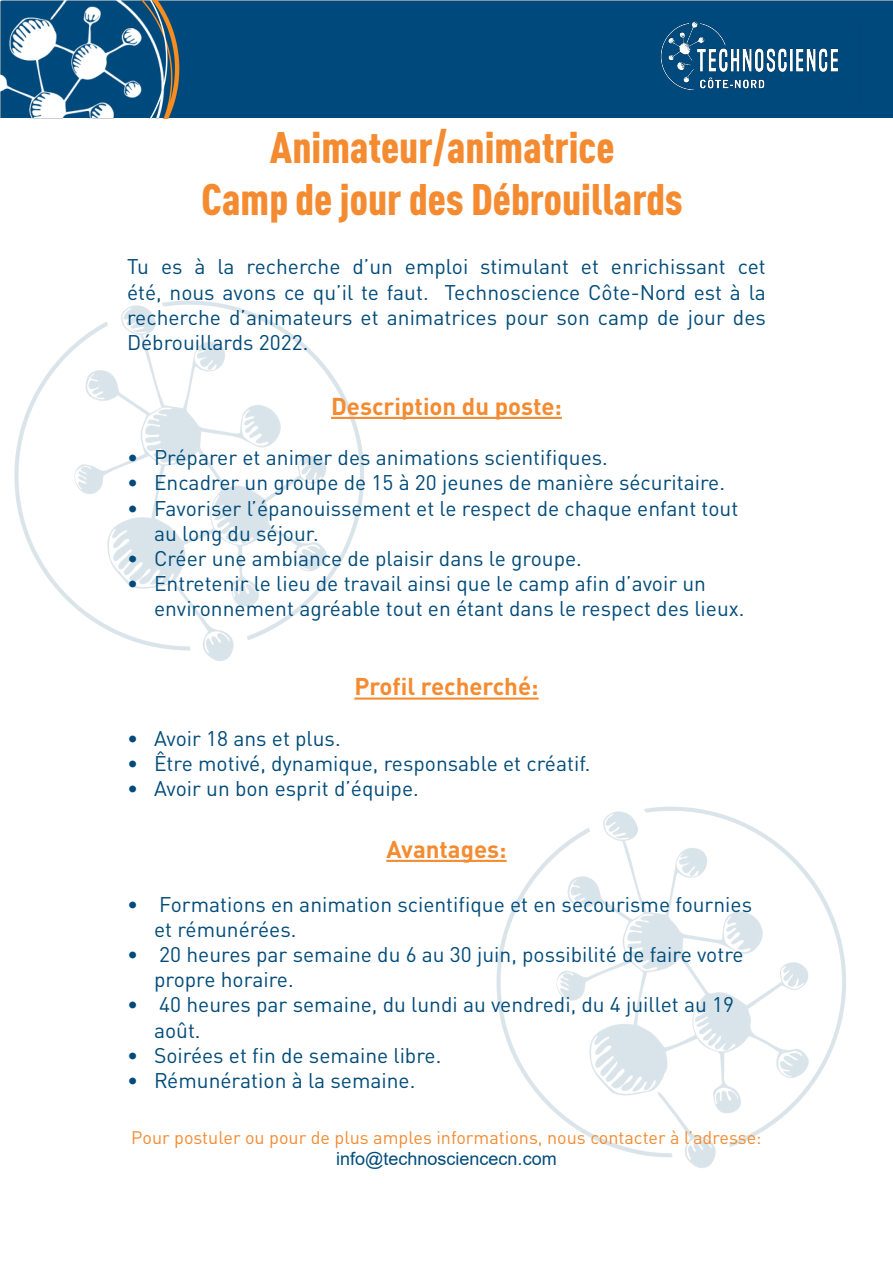
<style>
.page{position:relative;width:893px;height:1263px;background:#fff}
.page>*{position:absolute;margin:0;border:0;box-sizing:border-box;transform-origin:0 0}
.t1{font:900 condensed 43.5px "DIN Pro";color:#f48b31}
.t2{font:700 24px "DIN Pro";color:#f48b31}
.t3{font:21px/25.2px "DIN Pro";color:#004b7a}
.t4{font:18px/21.6px "DIN Pro";color:#f48b31;text-align:center}
.s1{font-family:"Arial";color:#004b7a}
</style>
<div class="page">
<img style="left:0;top:0;width:893px;height:119px">
<img style="left:404px;top:807px;width:442px;height:361px">
<img style="left:14px;top:300px;width:367px;height:361px">
<hr style="left:331px;top:417px;width:231px;height:2px;background:#f48b31">
<hr style="left:354px;top:697px;width:185px;height:3px;background:#f48b31">
<hr style="left:386px;top:860px;width:121px;height:2px;background:#f48b31">
<img style="left:637px;top:21px;width:223px;height:80px">
<p class="t1" style="left:270px;top:113px;width:346px">Animateur/animatrice</p>
<p class="t1" style="left:202px;top:166px;width:483px">Camp de jour des Débrouillards</p>
<p class="t3" style="left:127px;top:252px;width:640px;text-align:justify">Tu es à la recherche d’un emploi stimulant et enrichissant cet été, nous avons ce qu’il te faut. Technoscience Côte-Nord est à la recherche d’animateurs et animatrices pour son camp de jour des Débrouillards 2022.</p>
<p class="t2" style="left:331px;top:386px;width:232px">Description du poste:</p>
<p class="t3" style="left:127px;top:443px;width:482px">• Préparer et animer des animations scientifiques.</p>
<p class="t3" style="left:127px;top:468px;width:599px">• Encadrer un groupe de 15 à 20 jeunes de manière sécuritaire.</p>
<p class="t3" style="left:154px;top:493px;width:586px;text-indent:-27px">• Favoriser l’épanouissement et le respect de chaque enfant tout au long du séjour.</p>
<p class="t3" style="left:127px;top:544px;width:456px">• Créer une ambiance de plaisir dans le groupe.</p>
<p class="t3" style="left:154px;top:569px;width:592px;text-indent:-27px">• Entretenir le lieu de travail ainsi que le camp afin d’avoir un environnement agréable tout en étant dans le respect des lieux.</p>
<p class="t2" style="left:354px;top:667px;width:186px">Profil recherché:</p>
<p class="t3" style="left:127px;top:723px;width:215px">• Avoir 18 ans et plus.</p>
<p class="t3" style="left:127px;top:749px;width:465px">• Être motivé, dynamique, responsable et créatif.</p>
<p class="t3" style="left:127px;top:774px;width:293px">• Avoir un bon esprit d’équipe.</p>
<p class="t2" style="left:386px;top:829px;width:122px">Avantages:</p>
<p class="t3" style="left:154px;top:889px;width:600px;text-indent:-27px">• Formations en animation scientifique et en secourisme fournies et rémunérées.</p>
<p class="t3" style="left:154px;top:940px;width:591px;text-indent:-27px">• 20 heures par semaine du 6 au 30 juin, possibilité de faire votre propre horaire.</p>
<p class="t3" style="left:154px;top:990px;width:581px;text-indent:-27px">• 40 heures par semaine, du lundi au vendredi, du 4 juillet au 19 août.</p>
<p class="t3" style="left:127px;top:1041px;width:316px">• Soirées et fin de semaine libre.</p>
<p class="t3" style="left:127px;top:1066px;width:290px">• Rémunération à la semaine.</p>
<p class="t4" style="left:131px;top:1124px;width:632px">Pour postuler ou pour de plus amples informations, nous contacter à l’adresse: <span class="s1">info@technosciencecn.com</span></p>
</div>
